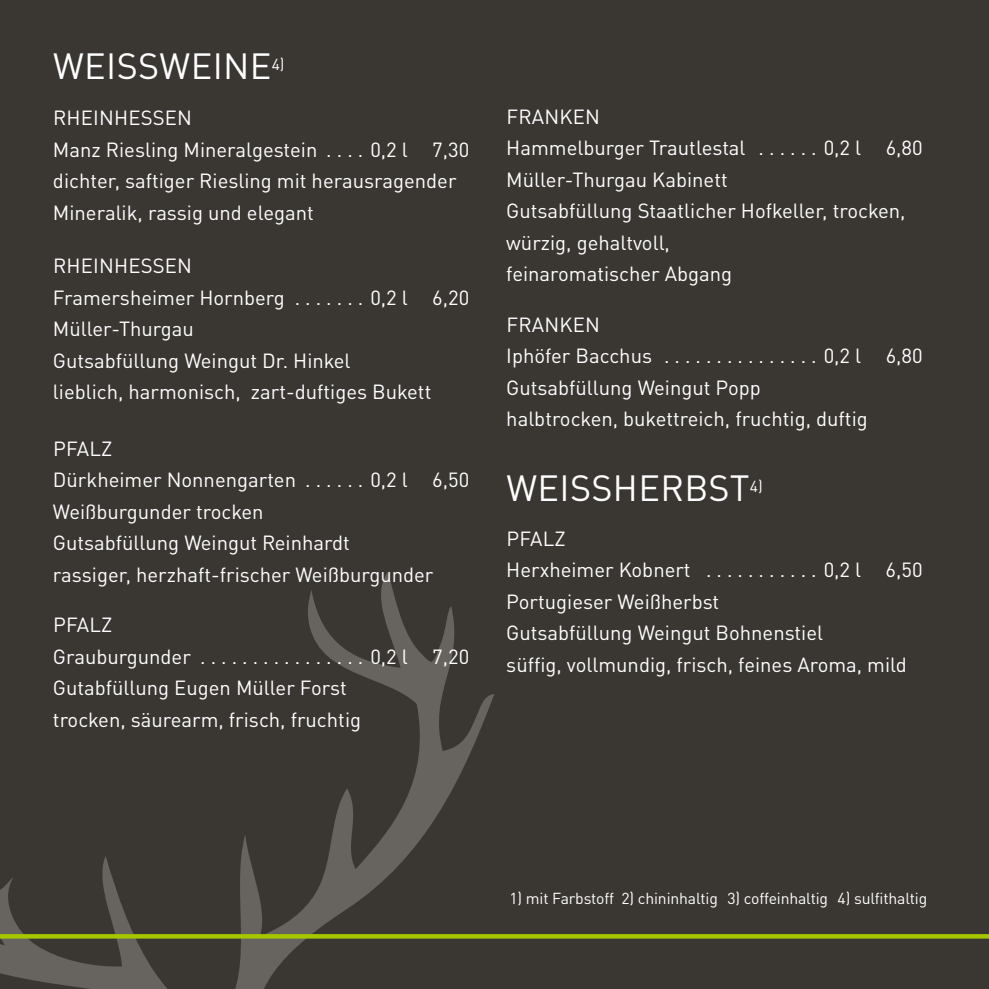
<style>
.page{position:relative;width:989px;height:989px;background:#3a3632}
.page>*{position:absolute;margin:0;border:0;box-sizing:border-box;transform-origin:0 0}
.t1{font:36px "DIN Pro";letter-spacing:.01em;color:#fff}
.t2{font:20.25px/31.5px "DIN Pro";color:#fff}
.t3{font:15.75px "DIN Pro";letter-spacing:-.01em;color:#fff}
</style>
<div class="page">
<svg style="left:0;top:572px;width:494px;height:417px"></svg>
<svg style="left:0;top:934px;width:989px;height:4px;background:#a3c301"></svg>
<h1 class="t1" style="left:53px;top:37px;width:220px">WEISSWEINE</h1>
<p class="t3" style="left:272px;top:51px;width:14px">4)</p>
<p class="t2" style="left:53px;top:100px;width:418px">RHEINHESSEN<br>Manz Riesling Mineralgestein . . . . 0,2 l 7,30 dichter, saftiger Riesling mit herausragender Mineralik, rassig und elegant</p>
<p class="t2" style="left:53px;top:248px;width:418px">RHEINHESSEN<br>Framersheimer Hornberg . . . . . . . 0,2 l 6,20<br>Müller-Thurgau<br>Gutsabfüllung Weingut Dr. Hinkel<br>lieblich, harmonisch, zart-duftiges Bukett</p>
<p class="t2" style="left:53px;top:430px;width:418px">PFALZ<br>Dürkheimer Nonnengarten . . . . . . 0,2 l 6,50<br>Weißburgunder trocken<br>Gutsabfüllung Weingut Reinhardt<br>rassiger, herzhaft-frischer Weißburgunder</p>
<p class="t2" style="left:53px;top:607px;width:418px">PFALZ<br>Grauburgunder . . . . . . . . . . . . . . . . 0,2 l 7,20<br>Gutabfüllung Eugen Müller Forst<br>trocken, säurearm, frisch, fruchtig</p>
<p class="t2" style="left:506px;top:99px;width:418px">FRANKEN<br>Hammelburger Trautlestal . . . . . . 0,2 l 6,80<br>Müller-Thurgau Kabinett<br>Gutsabfüllung Staatlicher Hofkeller, trocken, würzig, gehaltvoll,<br>feinaromatischer Abgang</p>
<p class="t2" style="left:506px;top:307px;width:418px">FRANKEN<br>Iphöfer Bacchus . . . . . . . . . . . . . . . 0,2 l 6,80<br>Gutsabfüllung Weingut Popp<br>halbtrocken, bukettreich, fruchtig, duftig</p>
<h1 class="t1" style="left:506px;top:460px;width:245px">WEISSHERBST</h1>
<p class="t3" style="left:750px;top:474px;width:14px">4)</p>
<p class="t2" style="left:506px;top:520px;width:418px">PFALZ<br>Herxheimer Kobnert . . . . . . . . . . . 0,2 l 6,50<br>Portugieser Weißherbst<br>Gutsabfüllung Weingut Bohnenstiel<br>süffig, vollmundig, frisch, feines Aroma, mild</p>
<p class="t3" style="left:509px;top:886px;width:419px">1) mit Farbstoff 2) chininhaltig 3) coffeinhaltig 4) sulfithaltig</p>
</div>
